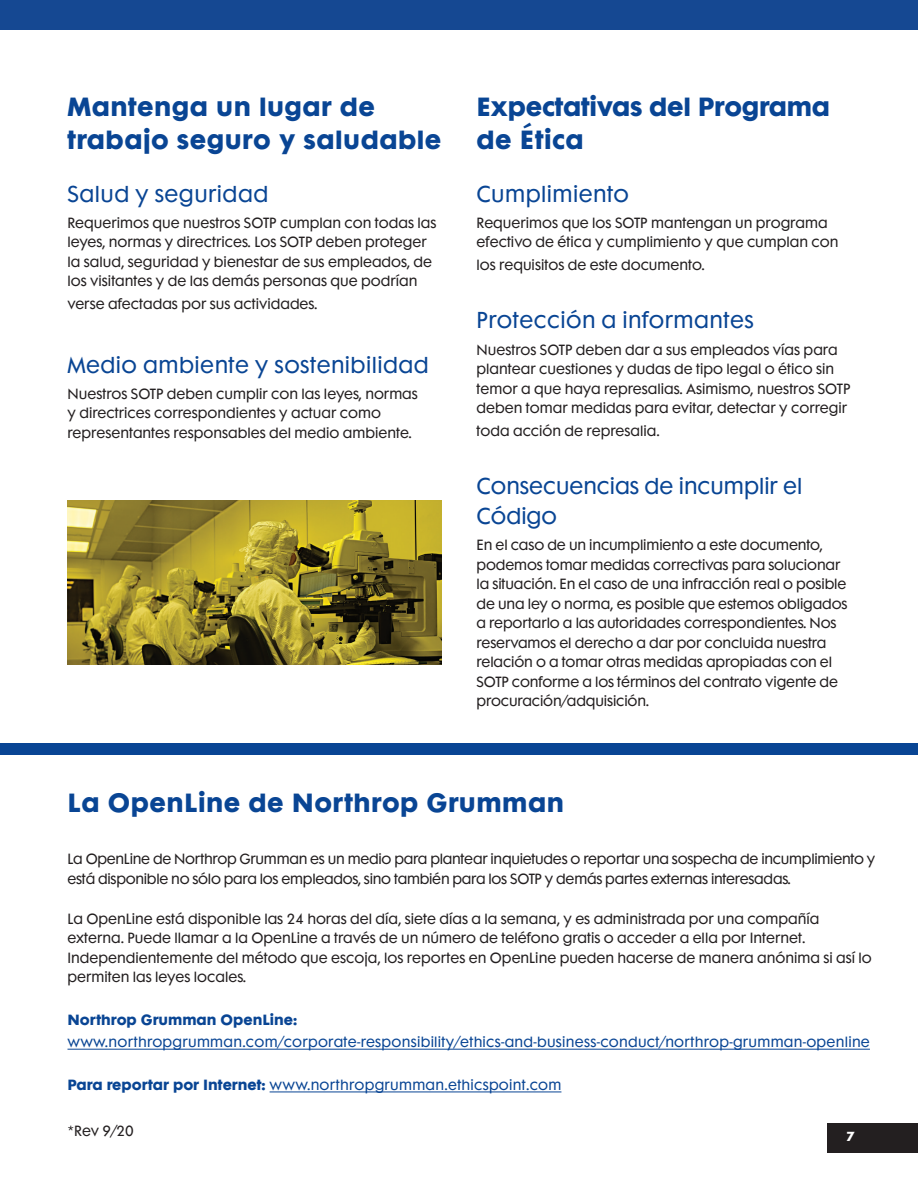
<style>
.page{position:relative;width:918px;height:1188px;background:#fff}
.page>*{position:absolute;margin:0;border:0;box-sizing:border-box;transform-origin:0 0}
.H2_BLUE{font:700 24px/33px "Futura Maxi Std";letter-spacing:.02em;color:#094594}
.H2_BLUE-2{font:700 24px/33px "Futura Maxi Std";letter-spacing:-.01em;color:#094594}
.H2_BLUE-3{font:21px "Futura Maxi Std";letter-spacing:.02em;color:#094594}
.H2_BLUE-4{font:21px/30px "Futura Maxi Std";color:#094594}
.body_-_body_text{font:13.5px/19.5px "Futura Maxi Std";color:#231f20}
.body_-_body_text-2{font:13.5px/19.5px "Futura Maxi Std";letter-spacing:-.02em;color:#231f20}
.body_-_body_text-3{font:13.5px "Futura Maxi Std";letter-spacing:.02em;color:#094594}
.body_-_body_text-4{font:700 13.5px "Futura Maxi Std";color:#094594}
.t1{font:700 12px "Futura Maxi Std";color:#fff}
.s1{font-weight:700}
</style>
<div class="page">
<img style="left:68px;top:500px;width:373px;height:164px">
<div style="left:0;top:743px;width:918px;height:11px;background:#094594"></div>
<hr style="left:68px;top:1049px;width:802px;height:1px;background:#094594">
<hr style="left:270px;top:1092px;width:291px;height:1px;background:#094594">
<div style="left:827px;top:1123px;width:91px;height:29px;background:#231f20"></div>
<div style="left:0;top:0;width:918px;height:29px;background:#154892"></div>
<p class="H2_BLUE" style="left:68px;top:89px;width:375px">Mantenga un lugar de trabajo seguro y saludable</p>
<p class="H2_BLUE-2" style="left:477px;top:89px;width:355px">Expectativas del Programa de Ética</p>
<p class="H2_BLUE-3" style="left:68px;top:180px;width:202px">Salud y seguridad</p>
<p class="body_-_body_text" style="left:68px;top:213px;width:371px">Requerimos que nuestros SOTP cumplan con todas las leyes, normas y directrices. Los SOTP deben proteger la salud, seguridad y bienestar de sus empleados, de los visitantes y de las demás personas que podrían</p>
<p class="body_-_body_text" style="left:68px;top:294px;width:252px">verse afectadas por sus actividades.</p>
<p class="H2_BLUE-3" style="left:68px;top:351px;width:363px">Medio ambiente y sostenibilidad</p>
<p class="body_-_body_text" style="left:68px;top:384px;width:352px">Nuestros SOTP deben cumplir con las leyes, normas y directrices correspondientes y actuar como representantes responsables del medio ambiente.</p>
<p class="H2_BLUE-3" style="left:477px;top:180px;width:154px">Cumplimiento</p>
<p class="body_-_body_text" style="left:477px;top:213px;width:363px">Requerimos que los SOTP mantengan un programa efectivo de ética y cumplimiento y que cumplan con</p>
<p class="body_-_body_text" style="left:477px;top:255px;width:230px">los requisitos de este documento.</p>
<p class="H2_BLUE-3" style="left:477px;top:307px;width:279px">Protección a informantes</p>
<p class="body_-_body_text" style="left:477px;top:340px;width:375px">Nuestros SOTP deben dar a sus empleados vías para plantear cuestiones y dudas de tipo legal o ético sin temor a que haya represalias. Asimismo, nuestros SOTP deben tomar medidas para evitar, detectar y corregir</p>
<p class="body_-_body_text" style="left:477px;top:421px;width:185px">toda acción de represalia.</p>
<p class="H2_BLUE-4" style="left:477px;top:471px;width:327px">Consecuencias de incumplir el<br>Código</p>
<p class="body_-_body_text" style="left:477px;top:536px;width:373px">En el caso de un incumplimiento a este documento, podemos tomar medidas correctivas para solucionar la situación. En el caso de una infracción real o posible de una ley o norma, es posible que estemos obligados a reportarlo a las autoridades correspondientes. Nos reservamos el derecho a dar por concluida nuestra relación o a tomar otras medidas apropiadas con el SOTP conforme a los términos del contrato vigente de procuración/adquisición.</p>
<p class="H2_BLUE" style="left:68px;top:786px;width:498px">La OpenLine de Northrop Grumman</p>
<p class="body_-_body_text-2" style="left:68px;top:849px;width:809px">La OpenLine de Northrop Grumman es un medio para plantear inquietudes o reportar una sospecha de incumplimiento y está disponible no sólo para los empleados, sino también para los SOTP y demás partes externas interesadas.</p>
<p class="body_-_body_text" style="left:68px;top:909px;width:806px">La OpenLine está disponible las 24 horas del día, siete días a la semana, y es administrada por una compañía externa. Puede llamar a la OpenLine a través de un número de teléfono gratis o acceder a ella por Internet.<br>Independientemente del método que escoja, los reportes en OpenLine pueden hacerse de manera anónima si así lo permiten las leyes locales.</p>
<p class="body_-_body_text-4" style="left:68px;top:1010px;width:231px">Northrop Grumman OpenLine:</p>
<p class="body_-_body_text-3" style="left:68px;top:1034px;width:804px">www.northropgrumman.com/corporate-responsibility/ethics-and-business-conduct/northrop-grumman-openline</p>
<p class="body_-_body_text-3" style="left:68px;top:1076px;width:495px"><span class="s1">Para reportar por Internet:</span> www.northropgrumman.ethicspoint.com</p>
<p class="body_-_body_text" style="left:68px;top:1121px;width:68px">*Rev 9/20</p>
<p class="t1" style="left:847px;top:1128px;width:10px">7</p>
</div>
